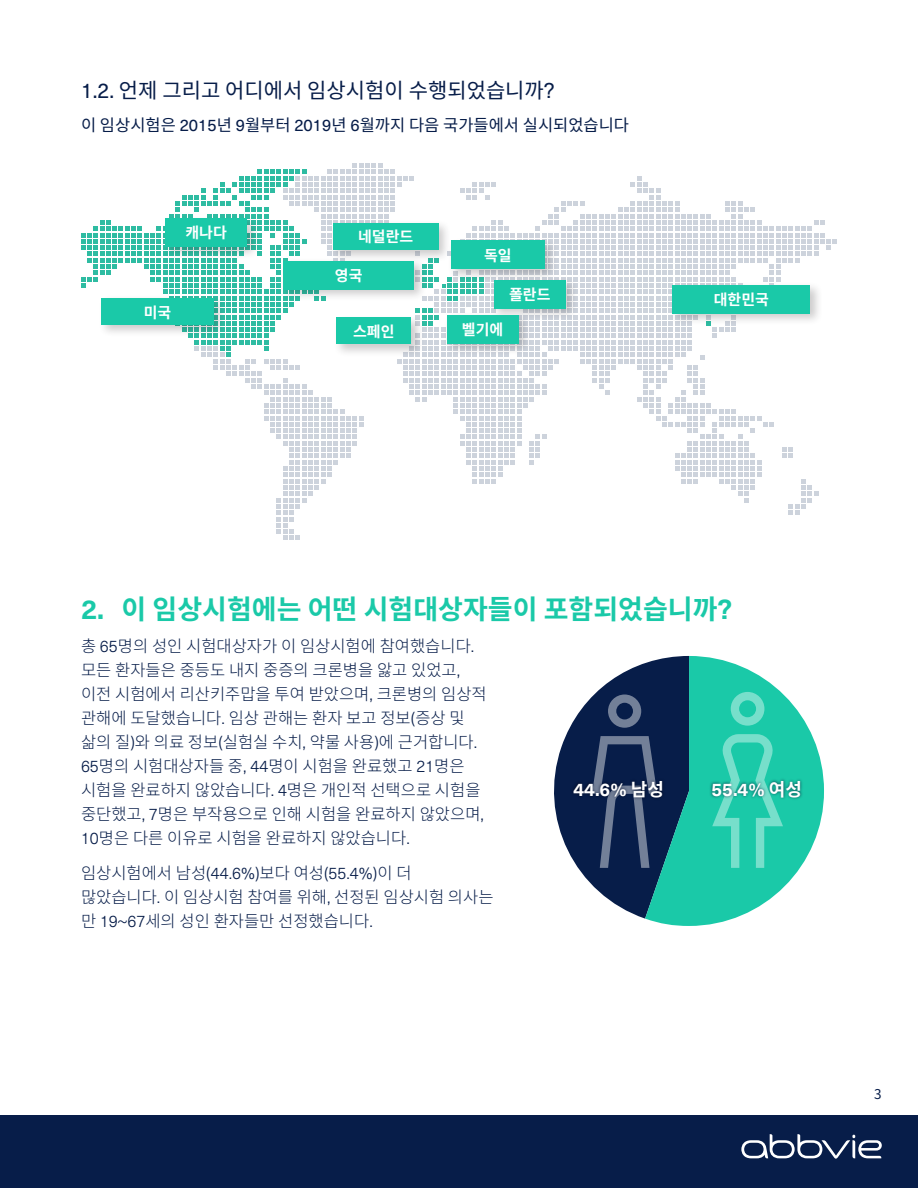
<style>
.page{position:relative;width:918px;height:1188px;background:#fff}
.page>*{position:absolute;margin:0;border:0;box-sizing:border-box;transform-origin:0 0}
.t1{font:700 27px "Noto Sans CJ Kkr";color:#1ac9a8}
.t2{font:21px "Noto Sans CJ Kkr";color:#071d49}
.t3{font:700 18px "Neue Haas Unica Pro";color:#fff}
.t4{font:300 16.5px/24px "Noto Sans CJ Kkr";color:#071d49}
.t5{font:16.5px "Noto Sans CJ Kkr";color:#071d49}
.t6{font:700 15px "Noto Sans CJ Kkr";color:#fff}
.t7{font:13.5px "Noto Sans CJ Kkr";color:#071d49}
.s1{font-family:"Neue Haas Unica Pro"}
.s2{font-family:"Noto Sans CJ Kkr"}
</style>
<div class="page">
<svg style="left:81px;top:164px;width:756px;height:376px"></svg>
<div style="left:0;top:1115px;width:918px;height:73px;background:#071d49"></div>
<div style="left:162px;top:215px;width:98px;height:44px;background:#231f20;opacity:.23"></div>
<div style="left:165px;top:218px;width:82px;height:28px;background:#1ac9a8"></div>
<div style="left:490px;top:277px;width:89px;height:44px;background:#231f20;opacity:.23"></div>
<div style="left:494px;top:280px;width:72px;height:28px;background:#1ac9a8"></div>
<div style="left:443px;top:312px;width:89px;height:44px;background:#231f20;opacity:.23"></div>
<div style="left:447px;top:315px;width:72px;height:28px;background:#1ac9a8"></div>
<div style="left:280px;top:258px;width:147px;height:44px;background:#231f20;opacity:.23"></div>
<div style="left:284px;top:261px;width:130px;height:28px;background:#1ac9a8"></div>
<div style="left:448px;top:237px;width:110px;height:45px;background:#231f20;opacity:.23"></div>
<div style="left:451px;top:241px;width:94px;height:28px;background:#1ac9a8"></div>
<div style="left:329px;top:219px;width:122px;height:44px;background:#231f20;opacity:.23"></div>
<div style="left:333px;top:223px;width:105px;height:27px;background:#1ac9a8"></div>
<div style="left:669px;top:282px;width:154px;height:44px;background:#231f20;opacity:.23"></div>
<div style="left:673px;top:285px;width:137px;height:28px;background:#1ac9a8"></div>
<div style="left:333px;top:314px;width:92px;height:43px;background:#231f20;opacity:.23"></div>
<div style="left:336px;top:317px;width:75px;height:27px;background:#1ac9a8"></div>
<div style="left:98px;top:295px;width:129px;height:43px;background:#231f20;opacity:.23"></div>
<div style="left:101px;top:298px;width:113px;height:27px;background:#1ac9a8"></div>
<svg style="left:646px;top:656px;width:178px;height:270px;fill:#1ac9a8"></svg>
<svg style="left:554px;top:656px;width:135px;height:263px"></svg>
<svg style="left:712px;top:692px;width:71px;height:176px;background:#34cfb1"></svg>
<img style="left:569px;top:775px;width:100px;height:44px">
<img style="left:707px;top:775px;width:100px;height:44px">
<svg style="left:741px;top:1134px;width:141px;height:25px"></svg>
<p class="t2" style="left:81px;top:78px;width:475px"><span class="s1">1.2.</span> 언제 그리고 어디에서 임상시험이 수행되었습니까<span class="s1">?</span></p>
<p class="t5" style="left:81px;top:115px;width:550px">이 임상시험은 <span class="s1">2015</span>년 <span class="s1">9</span>월부터 <span class="s1">2019</span>년 <span class="s1">6</span>월까지 다음 국가들에서 실시되었습니다</p>
<p class="t6" style="left:186px;top:224px;width:43px">캐나다</p>
<p class="t6" style="left:144px;top:304px;width:29px">미국</p>
<p class="t6" style="left:358px;top:228px;width:57px">네덜란드</p>
<p class="t6" style="left:335px;top:267px;width:29px">영국</p>
<p class="t6" style="left:353px;top:323px;width:43px">스페인</p>
<p class="t6" style="left:484px;top:247px;width:29px">독일</p>
<p class="t6" style="left:509px;top:286px;width:43px">폴란드</p>
<p class="t6" style="left:462px;top:321px;width:43px">벨기에</p>
<p class="t6" style="left:714px;top:291px;width:57px">대한민국</p>
<h1 class="t1" style="left:81px;top:593px;width:653px"><span class="s1">2.</span> 이 임상시험에는 어떤 시험대상자들이 포함되었습니까<span class="s1">?</span></h1>
<p class="t4" style="left:81px;top:634px;width:407px">총 <span class="s1">65</span>명의 성인 시험대상자가 이 임상시험에 참여했습니다<span class="s1">. </span>모든 환자들은 중등도 내지 중증의 크론병을 앓고 있었고<span class="s1">, </span>이전 시험에서 리산키주맙을 투여 받았으며<span class="s1">,</span> 크론병의 임상적 관해에 도달했습니다<span class="s1">.</span> 임상 관해는 환자 보고 정보<span class="s1">(</span>증상 및 삶의 질<span class="s1">)</span>와 의료 정보<span class="s1">(</span>실험실 수치<span class="s1">,</span> 약물 사용<span class="s1">)</span>에 근거합니다<span class="s1">.<br>65</span>명의 시험대상자들 중<span class="s1">, 44</span>명이 시험을 완료했고 <span class="s1">21</span>명은 시험을 완료하지 않았습니다<span class="s1">. 4</span>명은 개인적 선택으로 시험을 중단했고<span class="s1">, 7</span>명은 부작용으로 인해 시험을 완료하지 않았으며<span class="s1">,<br>10</span>명은 다른 이유로 시험을 완료하지 않았습니다<span class="s1">.</span></p>
<p class="t4" style="left:81px;top:861px;width:414px">임상시험에서 남성<span class="s1">(44.6%)</span>보다 여성<span class="s1">(55.4%)</span>이 더 많았습니다<span class="s1">.</span> 이 임상시험 참여를 위해<span class="s1">,</span> 선정된 임상시험 의사는 만 <span class="s1">19~67</span>세의 성인 환자들만 선정했습니다<span class="s1">.</span></p>
<p class="t3" style="left:573px;top:778px;width:92px">44.6% <span class="s2">남성</span></p>
<p class="t3" style="left:711px;top:778px;width:92px">55.4% <span class="s2">여성</span></p>
<p class="t7" style="left:874px;top:1087px;width:9px">3</p>
</div>
